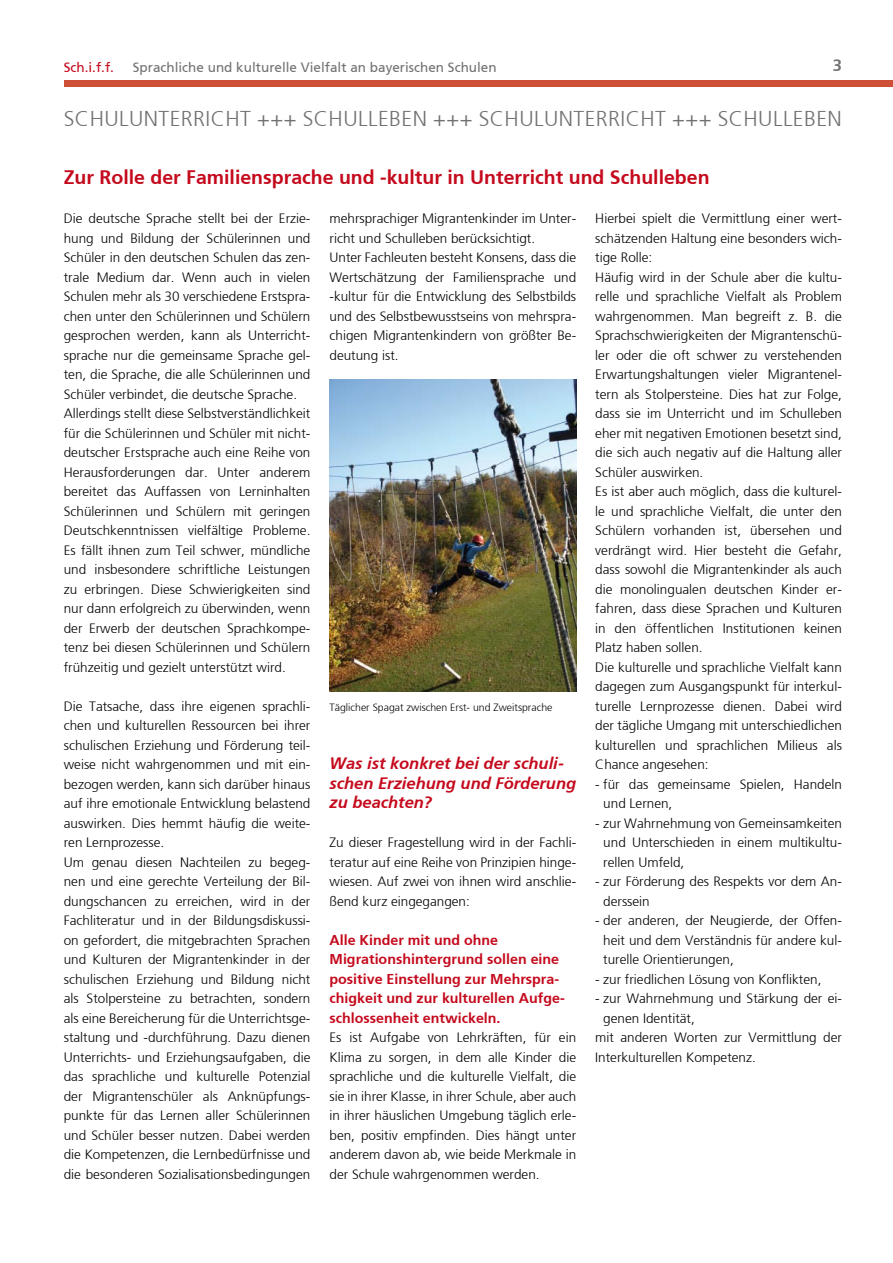
<style>
.page{position:relative;width:893px;height:1263px;background:#fff}
.page>*{position:absolute;margin:0;border:0;box-sizing:border-box;transform-origin:0 0}
.t1{font:300 21.45px "Frutiger";letter-spacing:.02em;color:#707172}
.t2{font:700 19.5px "Frutiger";color:#c50a1d}
.t3{font:italic 700 16.5px/19.5px "Frutiger";color:#c50a1d}
.t4{font:700 16.5px "Frutiger";color:#707172}
.t5{font:700 14.25px/19.5px "Frutiger";color:#c50a1d}
.t6{font:300 13.5px/19.5px "Frutiger";color:#000}
.t7{font:13.5px "Frutiger Roman";color:#707172}
.t8{font:13.5px "Frutiger Roman";color:#c50a1d}
.t9{font:300 10.5px "Frutiger";color:#000}
</style>
<div class="page">
<div style="left:64px;top:80px;width:829px;height:7px;background:#cf4e37"></div>
<img style="left:330px;top:379px;width:246px;height:312px">
<p class="t8" style="left:64px;top:60px;width:52px">Sch.i.f.f.</p>
<p class="t7" style="left:133px;top:60px;width:365px">Sprachliche und kulturelle Vielfalt an bayerischen Schulen</p>
<p class="t4" style="left:833px;top:55px;width:11px">3</p>
<h1 class="t1" style="left:64px;top:106px;width:780px">SCHULUNTERRICHT +++ SCHULLEBEN +++ SCHULUNTERRICHT +++ SCHULLEBEN</h1>
<h2 class="t2" style="left:64px;top:166px;width:647px">Zur Rolle der Familiensprache und -kultur in Unterricht und Schulleben</h2>
<p class="t6" style="left:64px;top:209px;width:248px">Die deutsche Sprache stellt bei der Erzie&shy;hung und Bildung der Schülerinnen und Schüler in den deutschen Schulen das zen&shy;trale Medium dar. Wenn auch in vielen Schulen mehr als 30 verschiedene Erstspra&shy;chen unter den Schülerinnen und Schülern gesprochen werden, kann als Unterricht&shy;sprache nur die gemeinsame Sprache gel&shy;ten, die Sprache, die alle Schülerinnen und Schüler verbindet, die deutsche Sprache.<br>Allerdings stellt diese Selbstverständlichkeit für die Schülerinnen und Schüler mit nicht&shy;deutscher Erstsprache auch eine Reihe von Herausforderungen dar. Unter anderem bereitet das Auffassen von Lerninhalten Schülerinnen und Schülern mit geringen Deutschkenntnissen vielfältige Probleme.<br>Es fällt ihnen zum Teil schwer, mündliche und insbesondere schriftliche Leistungen zu erbringen. Diese Schwierigkeiten sind nur dann erfolgreich zu überwinden, wenn der Erwerb der deutschen Sprachkompe&shy;tenz bei diesen Schülerinnen und Schülern frühzeitig und gezielt unterstützt wird.</p>
<p class="t6" style="left:64px;top:696px;width:248px">Die Tatsache, dass ihre eigenen sprachli&shy;chen und kulturellen Ressourcen bei ihrer schulischen Erziehung und Förderung teil&shy;weise nicht wahrgenommen und mit ein&shy;bezogen werden, kann sich darüber hinaus auf ihre emotionale Entwicklung belastend auswirken. Dies hemmt häufig die weite&shy;ren Lernprozesse.<br>Um genau diesen Nachteilen zu begeg&shy;nen und eine gerechte Verteilung der Bil&shy;dungschancen zu erreichen, wird in der Fachliteratur und in der Bildungsdiskussi&shy;on gefordert, die mitgebrachten Sprachen und Kulturen der Migrantenkinder in der schulischen Erziehung und Bildung nicht als Stolpersteine zu betrachten, sondern als eine Bereicherung für die Unterrichtsge&shy;staltung und -durchführung. Dazu dienen Unterrichts- und Erziehungsaufgaben, die das sprachliche und kulturelle Potenzial der Migrantenschüler als Anknüpfungs&shy;punkte für das Lernen aller Schülerinnen und Schüler besser nutzen. Dabei werden die Kompetenzen, die Lernbedürfnisse und die besonderen Sozialisationsbedingungen</p>
<p class="t6" style="left:330px;top:209px;width:248px">mehrsprachiger Migrantenkinder im Unter&shy;richt und Schulleben berücksichtigt.<br>Unter Fachleuten besteht Konsens, dass die Wertschätzung der Familiensprache und -kultur für die Entwicklung des Selbstbilds und des Selbstbewusstseins von mehrspra&shy;chigen Migrantenkindern von größter Be&shy;deutung ist.</p>
<p class="t9" style="left:330px;top:701px;width:224px">Täglicher Spagat zwischen Erst- und Zweitsprache</p>
<p class="t3" style="left:330px;top:754px;width:248px">Was ist konkret bei der schuli&shy;schen Erziehung und Förderung zu beachten?</p>
<p class="t6" style="left:330px;top:833px;width:248px;text-align:justify">Zu dieser Fragestellung wird in der Fachli&shy;teratur auf eine Reihe von Prinzipien hinge&shy;wiesen. Auf zwei von ihnen wird anschlie&shy;ßend kurz eingegangen:</p>
<p class="t5" style="left:330px;top:930px;width:237px">Alle Kinder mit und ohne<br>Migrationshintergrund sollen eine positive Einstellung zur Mehrspra&shy;chigkeit und zur kulturellen Aufge&shy;schlossenheit entwickeln.</p>
<p class="t6" style="left:330px;top:1028px;width:248px;text-align:justify">Es ist Aufgabe von Lehrkräften, für ein Klima zu sorgen, in dem alle Kinder die sprachliche und die kulturelle Vielfalt, die sie in ihrer Klasse, in ihrer Schule, aber auch in ihrer häuslichen Umgebung täglich erle&shy;ben, positiv empfinden. Dies hängt unter anderem davon ab, wie beide Merkmale in der Schule wahrgenommen werden.</p>
<p class="t6" style="left:595px;top:209px;width:248px">Hierbei spielt die Vermittlung einer wert&shy;schätzenden Haltung eine besonders wich&shy;tige Rolle:<br>Häufig wird in der Schule aber die kultu&shy;relle und sprachliche Vielfalt als Problem wahrgenommen. Man begreift z. B. die Sprachschwierigkeiten der Migrantenschü&shy;ler oder die oft schwer zu verstehenden Erwartungshaltungen vieler Migrantenel&shy;tern als Stolpersteine. Dies hat zur Folge, dass sie im Unterricht und im Schulleben eher mit negativen Emotionen besetzt sind, die sich auch negativ auf die Haltung aller Schüler auswirken.<br>Es ist aber auch möglich, dass die kulturel&shy;le und sprachliche Vielfalt, die unter den Schülern vorhanden ist, übersehen und verdrängt wird. Hier besteht die Gefahr, dass sowohl die Migrantenkinder als auch die monolingualen deutschen Kinder er&shy;fahren, dass diese Sprachen und Kulturen in den öffentlichen Institutionen keinen Platz haben sollen.<br>Die kulturelle und sprachliche Vielfalt kann dagegen zum Ausgangspunkt für interkul&shy;turelle Lernprozesse dienen. Dabei wird der tägliche Umgang mit unterschiedlichen kulturellen und sprachlichen Milieus als Chance angesehen:</p>
<p class="t6" style="left:603px;top:774px;width:240px;text-indent:-8px">- für das gemeinsame Spielen, Handeln und Lernen,</p>
<p class="t6" style="left:603px;top:813px;width:240px;text-align:justify;text-indent:-8px">- zur Wahrnehmung von Gemeinsamkeiten und Unterschieden in einem multikultu&shy;rellen Umfeld,</p>
<p class="t6" style="left:603px;top:872px;width:240px;text-indent:-8px">- zur Förderung des Respekts vor dem An&shy;derssein</p>
<p class="t6" style="left:603px;top:911px;width:240px;text-align:justify;text-indent:-8px">- der anderen, der Neugierde, der Offen&shy;heit und dem Verständnis für andere kul&shy;turelle Orientierungen,</p>
<p class="t6" style="left:595px;top:969px;width:228px">- zur friedlichen Lösung von Konflikten,</p>
<p class="t6" style="left:595px;top:989px;width:248px">- zur Wahrnehmung und Stärkung der ei-</p>
<p class="t6" style="left:603px;top:1008px;width:93px">genen Identität,</p>
<p class="t6" style="left:595px;top:1028px;width:248px">mit anderen Worten zur Vermittlung der</p>
<p class="t6" style="left:595px;top:1047px;width:162px">Interkulturellen Kompetenz.</p>
</div>
